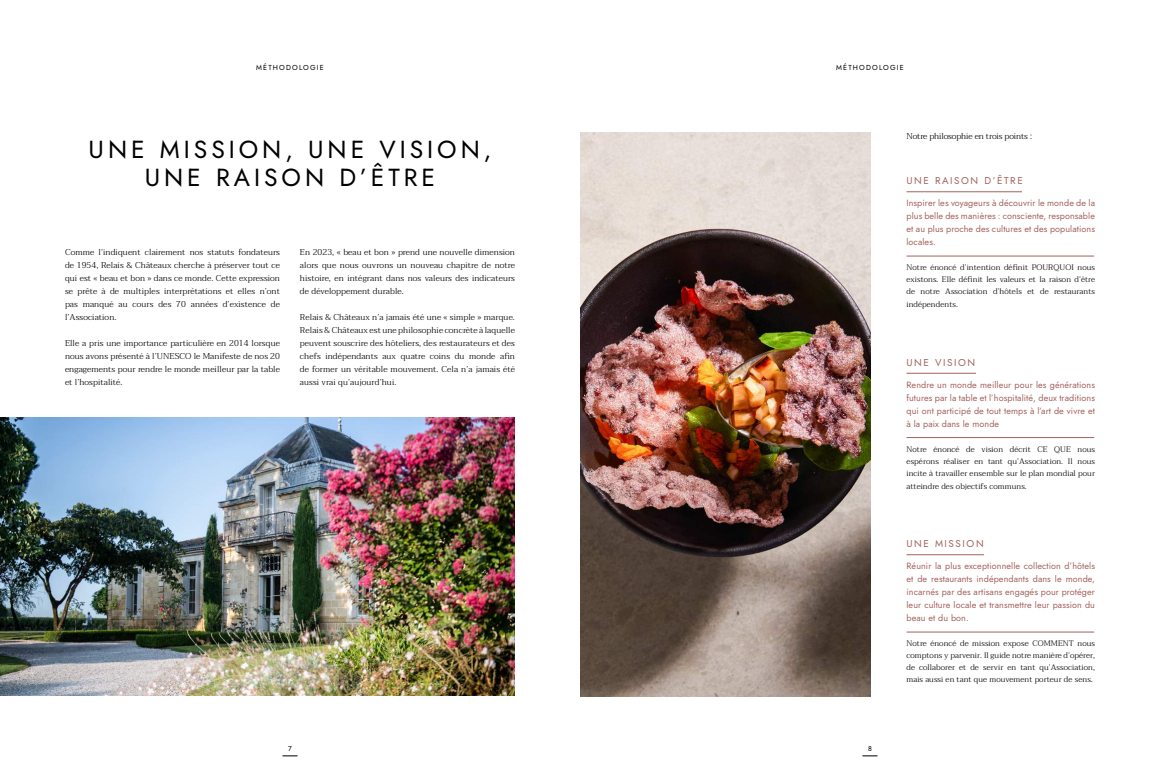
<style>
.page{position:relative;width:1160px;height:780px;background:#fff}
.page>*{position:absolute;margin:0;border:0;box-sizing:border-box;transform-origin:0 0}
.t1{font:24.7px/27.6px "Jost";letter-spacing:.16em;color:#000;text-align:center}
.t2{font:9.9px "Jost";letter-spacing:.16em;color:#a4635e}
.t3{font:9px/13px "Jost";letter-spacing:.01em;color:#a4635e;text-align:justify}
.t4{font:300 8.5px/13px "Taviraj";letter-spacing:.01em;color:#000;text-align:justify}
.t5{font:300 8.5px "Taviraj";letter-spacing:-.01em;color:#000}
.t6{font:300 8px/12px "Taviraj";letter-spacing:.01em;color:#000;text-align:justify}
.t7{font:7.2px "Jost";letter-spacing:.16em;color:#000}
.t8{font:7px "Jost";color:#000}
</style>
<div class="page">
<svg style="left:282px;top:756px;width:16px;height:1px"></svg>
<svg style="left:862px;top:756px;width:16px;height:1px"></svg>
<img style="left:0;top:418px;width:515px;height:278px">
<img style="left:580px;top:132px;width:290px;height:565px">
<hr style="left:906px;top:192px;width:116px;height:1px;background:#a4635e">
<hr style="left:906px;top:256px;width:188px;height:1px;background:#a4635e">
<hr style="left:906px;top:373px;width:70px;height:1px;background:#a4635e">
<hr style="left:906px;top:437px;width:188px;height:1px;background:#a4635e">
<hr style="left:906px;top:555px;width:78px;height:1px;background:#a4635e">
<hr style="left:906px;top:632px;width:188px;height:1px;background:#a4635e">
<p class="t7" style="left:256px;top:63px;width:69px">MÉTHODOLOGIE</p>
<p class="t7" style="left:836px;top:63px;width:69px">MÉTHODOLOGIE</p>
<h1 class="t1" style="left:89px;top:136px;width:404px">UNE MISSION, UNE VISION,<br>UNE RAISON D’ÊTRE</h1>
<p class="t4" style="left:65px;top:246px;width:217px">Comme l’indiquent clairement nos statuts fondateurs de 1954, Relais &amp; Châteaux cherche à préserver tout ce qui est « beau et bon » dans ce monde. Cette expression se prête à de multiples interprétations et elles n’ont pas manqué au cours des 70 années d’existence de l’Association.</p>
<p class="t4" style="left:65px;top:337px;width:217px">Elle a pris une importance particulière en 2014 lorsque nous avons présenté à l’UNESCO le Manifeste de nos 20 engagements pour rendre le monde meilleur par la table et l’hospitalité.</p>
<p class="t4" style="left:300px;top:246px;width:217px">En 2023, « beau et bon » prend une nouvelle dimension alors que nous ouvrons un nouveau chapitre de notre histoire, en intégrant dans nos valeurs des indicateurs de développement durable.</p>
<p class="t4" style="left:300px;top:311px;width:217px">Relais &amp; Châteaux n’a jamais été une « simple » marque.<br>Relais &amp; Châteaux est une philosophie concrète à laquelle peuvent souscrire des hôteliers, des restaurateurs et des chefs indépendants aux quatre coins du monde afin de former un véritable mouvement. Cela n’a jamais été aussi vrai qu’aujourd’hui.</p>
<p class="t8" style="left:288px;top:744px;width:5px">7</p>
<p class="t8" style="left:868px;top:744px;width:5px">8</p>
<p class="t5" style="left:906px;top:129px;width:127px">Notre philosophie en trois points :</p>
<p class="t2" style="left:906px;top:174px;width:118px">UNE RAISON D’ÊTRE</p>
<p class="t3" style="left:906px;top:197px;width:190px">Inspirer les voyageurs à découvrir le monde de la plus belle des manières : consciente, responsable et au plus proche des cultures et des populations locales.</p>
<p class="t6" style="left:906px;top:262px;width:190px">Notre énoncé d’intention définit POURQUOI nous existons. Elle définit les valeurs et la raison d’être de notre Association d’hôtels et de restaurants</p>
<p class="t6" style="left:906px;top:299px;width:53px">indépendents.</p>
<p class="t2" style="left:906px;top:356px;width:70px">UNE VISION</p>
<p class="t3" style="left:906px;top:378px;width:190px">Rendre un monde meilleur pour les générations futures par la table et l’hospitalité, deux traditions qui ont participé de tout temps à l’art de vivre et à la paix dans le monde</p>
<p class="t6" style="left:906px;top:443px;width:190px">Notre énoncé de vision décrit CE QUE nous espérons réaliser en tant qu’Association. Il nous incite à travailler ensemble sur le plan mondial pour</p>
<p class="t6" style="left:906px;top:480px;width:122px">atteindre des objectifs communs.</p>
<p class="t2" style="left:906px;top:537px;width:79px">UNE MISSION</p>
<p class="t3" style="left:906px;top:560px;width:190px">Réunir la plus exceptionnelle collection d’hôtels et de restaurants indépendants dans le monde, incarnés par des artisans engagés pour protéger leur culture locale et transmettre leur passion du beau et du bon.</p>
<p class="t6" style="left:906px;top:638px;width:190px">Notre énoncé de mission expose COMMENT nous comptons y parvenir. Il guide notre manière d’opérer, de collaborer et de servir en tant qu’Association, mais aussi en tant que mouvement porteur de sens.</p>
</div>
